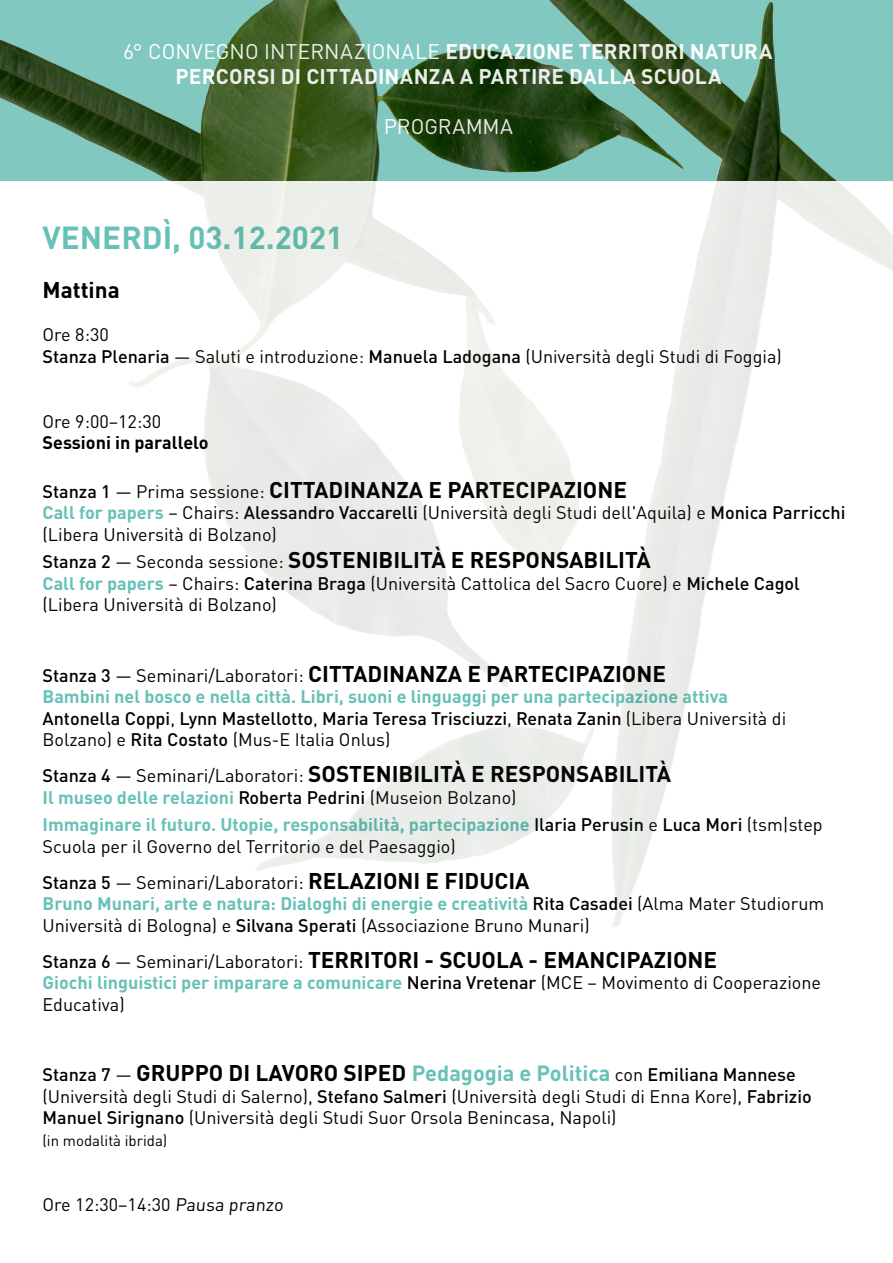
<style>
.page{position:relative;width:893px;height:1263px;background:#fff}
.page>*{position:absolute;margin:0;border:0;box-sizing:border-box;transform-origin:0 0}
.t1{font:700 31.5px "DINOT";color:#67c1b7}
.t2{font:700 22.5px "DINOT";color:#000}
.t3{font:700 21px/25.2px "DINOT";letter-spacing:.01em;color:#fff;text-align:center}
.t4{font:21px "DINOT";color:#fff}
.t5{font:18px/21.6px "DINOT";color:#000}
.t6{font:700 18px/21.6px "DINOT";color:#67c1b7}
.t7{font:700 18px "DINOT";color:#000}
.t8{font:15px "DINOT";color:#000}
.s1{font-weight:400}
.s2{font-weight:500}
.s3{font-weight:500;font-size:18px}
.s4{font-weight:400;font-size:18px}
.s5{font-weight:700;color:#67c1b7}
.s6{font-weight:500;color:#000}
.s7{font-weight:400;color:#000}
.s8{font-weight:700;font-size:22.5px}
.s9{font-weight:700;font-size:21.75px;color:#67c1b7}
</style>
<div class="page">
<img style="left:0;top:0;width:893px;height:927px">
<p class="t3" style="left:123px;top:38px;width:651px"><span class="s1">6° CONVEGNO INTERNAZIONALE</span> EDUCAZIONE TERRITORI NATURA<br>PERCORSI DI CITTADINANZA A PARTIRE DALLA SCUOLA</p>
<p class="t4" style="left:384px;top:113px;width:131px">PROGRAMMA</p>
<h1 class="t1" style="left:43px;top:217px;width:302px">VENERDÌ, 03.12.2021</h1>
<p class="t2" style="left:43px;top:275px;width:79px">Mattina</p>
<p class="t5" style="left:43px;top:324px;width:741px">Ore 8:30<br><span class="s2">Stanza Plenaria</span> — Saluti e introduzione: <span class="s2">Manuela Ladogana</span> (Università degli Studi di Foggia)</p>
<p class="t5" style="left:43px;top:410px;width:120px">Ore 9:00–12:30</p>
<p class="t7" style="left:43px;top:431px;width:168px">Sessioni in parallelo</p>
<p class="t2" style="left:43px;top:475px;width:586px"><span class="s3">Stanza 1</span> <span class="s4">— Prima sessione:</span> CITTADINANZA E PARTECIPAZIONE</p>
<p class="t5" style="left:43px;top:502px;width:804px"><span class="s5">Call for papers</span> – Chairs: <span class="s2">Alessandro Vaccarelli</span> (Università degli Studi dell'Aquila) e <span class="s2">Monica Parricchi </span>(Libera Università di Bolzano)</p>
<p class="t2" style="left:43px;top:545px;width:610px"><span class="s3">Stanza 2</span> <span class="s4">— Seconda sessione:</span> SOSTENIBILITÀ E RESPONSABILITÀ</p>
<p class="t5" style="left:43px;top:572px;width:759px"><span class="s5">Call for papers</span> – Chairs: <span class="s2">Caterina Braga</span> (Università Cattolica del Sacro Cuore) e <span class="s2">Michele Cagol </span>(Libera Università di Bolzano)</p>
<p class="t2" style="left:43px;top:659px;width:625px"><span class="s3">Stanza 3</span> <span class="s4">— Seminari/Laboratori:</span> CITTADINANZA E PARTECIPAZIONE</p>
<p class="t6" style="left:43px;top:685px;width:745px">Bambini nel bosco e nella città. Libri, suoni e linguaggi per una partecipazione attiva<br><span class="s6">Antonella Coppi</span><span class="s7">,</span> <span class="s6">Lynn Mastellotto</span><span class="s7">,</span> <span class="s6">Maria Teresa Trisciuzzi</span><span class="s7">,</span> <span class="s6">Renata Zanin</span> <span class="s7">(Libera Università di<br>Bolzano) e</span> <span class="s6">Rita Costato</span> <span class="s7">(Mus-E Italia Onlus)</span></p>
<p class="t2" style="left:43px;top:759px;width:630px"><span class="s3">Stanza 4</span> <span class="s4">— Seminari/Laboratori:</span> SOSTENIBILITÀ E RESPONSABILITÀ</p>
<p class="t6" style="left:43px;top:783px;width:782px;line-height:27px">Il museo delle relazioni <span class="s6">Roberta Pedrini</span> <span class="s7">(Museion Bolzano)<br></span>Immaginare il futuro. Utopie, responsabilità, partecipazione <span class="s6">Ilaria Perusin</span> <span class="s7">e</span> <span class="s6">Luca Mori</span> <span class="s7">(tsm|step</span></p>
<p class="t5" style="left:43px;top:828px;width:489px;line-height:36px">Scuola per il Governo del Territorio e del Paesaggio)<br><span class="s2">Stanza 5</span> — Seminari/Laboratori: <span class="s8">RELAZIONI E FIDUCIA</span></p>
<p class="t5" style="left:43px;top:892px;width:783px"><span class="s5">Bruno Munari, arte e natura: Dialoghi di energie e creatività</span> <span class="s2">Rita Casadei</span> (Alma Mater Studiorum<br>Università di Bologna) e <span class="s2">Silvana Sperati</span> (Associazione Bruno Munari)</p>
<p class="t2" style="left:43px;top:945px;width:676px"><span class="s3">Stanza 6</span> <span class="s4">— Seminari/Laboratori:</span> TERRITORI - SCUOLA - EMANCIPAZIONE</p>
<p class="t6" style="left:43px;top:971px;width:780px">Giochi linguistici per imparare a comunicare <span class="s6">Nerina Vretenar</span> <span class="s7">(MCE – Movimento di Cooperazione<br>Educativa)</span></p>
<p class="t5" style="left:43px;top:1063px;width:771px"><span class="s2">Stanza 7</span> — <span class="s8">GRUPPO DI LAVORO SIPED</span> <span class="s9">Pedagogia e Politica</span> con <span class="s2">Emiliana Mannese </span>(Università degli Studi di Salerno), <span class="s2">Stefano Salmeri</span> (Università degli Studi di Enna Kore), <span class="s2">Fabrizio<br>Manuel Sirignano</span> (Università degli Studi Suor Orsola Benincasa, Napoli)</p>
<p class="t8" style="left:43px;top:1131px;width:126px">(in modalità ibrida)</p>
<p class="t5" style="left:43px;top:1193px;width:244px">Ore 12:30–14:30 Pausa pranzo</p>
</div>
